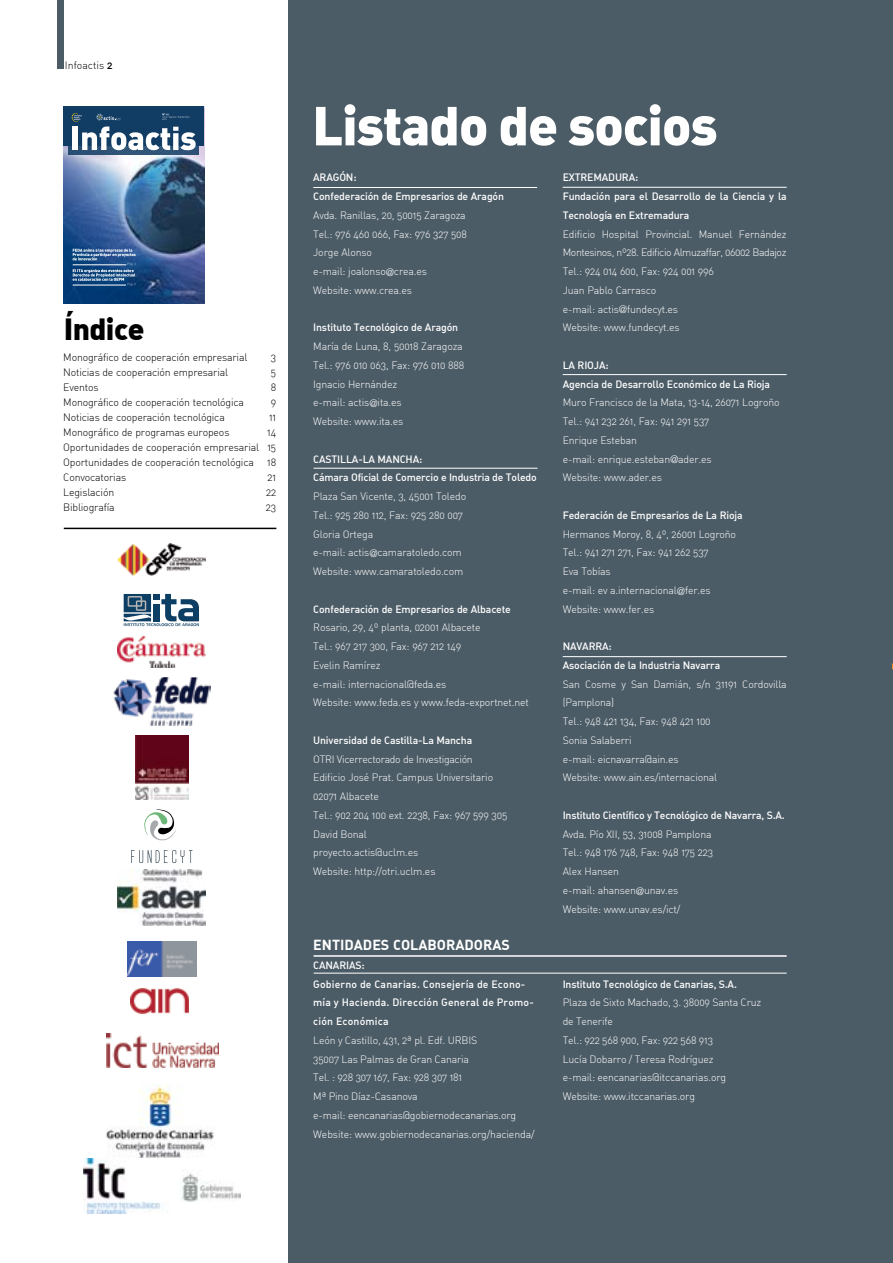
<style>
.page{position:relative;width:893px;height:1263px;background:#fff}
.page>*{position:absolute;margin:0;border:0;box-sizing:border-box;transform-origin:0 0}
.t1{font:900 54px "DIN Alternate";letter-spacing:-.02em;color:#fff}
.t2{font:900 30px "DIN Alternate";letter-spacing:-.02em;color:#000}
.t3{font:700 14.25px "DIN Alternate";color:#fff}
.t4{font:300 10.5px/18.8px "DIN Alternate";letter-spacing:-.015em;color:#fff}
.t5{font:500 10.5px/18.8px "DIN Alternate";letter-spacing:-.015em;color:#fff}
.t6{font:300 10.5px/15px "DIN Alternate";letter-spacing:-.015em;color:#000;text-align:justify}
.t7{font:500 10.5px/18.8px "DIN Alternate";letter-spacing:.015em;color:#fff}
.s1{font-family:"Helvetica Neue"}
</style>
<div class="page">
<div style="left:288px;top:0;width:605px;height:1263px;background:#4c5c66"></div>
<img style="left:107px;top:1033px;width:111px;height:34px">
<svg style="left:144px;top:809px;width:32px;height:32px"></svg>
<svg style="left:131px;top:850px;width:62px;height:13px"></svg>
<hr style="left:64px;top:528px;width:212px;height:1px;background:#000">
<img style="left:130px;top:988px;width:58px;height:26px">
<img style="left:117px;top:637px;width:88px;height:30px">
<img style="left:117px;top:543px;width:88px;height:33px">
<img style="left:113px;top:677px;width:97px;height:48px">
<hr style="left:313px;top:187px;width:224px;height:1px;background:#fff">
<hr style="left:314px;top:468px;width:224px;height:1px;background:#fff">
<div style="left:57px;top:0;width:7px;height:69px;background:#4c5c66"></div>
<hr style="left:563px;top:374px;width:224px;height:1px;background:#fff">
<hr style="left:563px;top:187px;width:224px;height:1px;background:#fff">
<hr style="left:563px;top:656px;width:224px;height:1px;background:#fff">
<hr style="left:314px;top:973px;width:473px;height:1px;background:#fff">
<hr style="left:314px;top:955px;width:473px;height:2px;background:#fff">
<img style="left:127px;top:942px;width:69px;height:34px">
<img style="left:118px;top:869px;width:88px;height:57px">
<img style="left:83px;top:1159px;width:157px;height:54px">
<img style="left:106px;top:1085px;width:108px;height:72px">
<img style="left:135px;top:735px;width:53px;height:64px">
<svg style="left:124px;top:594px;width:75px;height:32px"></svg>
<img style="left:64px;top:146px;width:140px;height:157px">
<div style="left:64px;top:106px;width:140px;height:40px;background:#113c63"></div>
<svg style="left:73px;top:249px;width:63px;height:37px;background:#48719e"></svg>
<svg style="left:69px;top:113px;width:130px;height:42px"></svg>
<p class="t6" style="left:65px;top:57px;width:41px">Infoactis</p>
<h2 class="t2" style="left:64px;top:309px;width:82px">Índice</h2>
<p class="t6" style="left:63px;top:349px;width:186px">Monográfico de cooperación empresarial</p>
<p class="t6" style="left:271px;top:349px;width:7px">3</p>
<p class="t6" style="left:63px;top:364px;width:166px">Noticias de cooperación empresarial</p>
<p class="t6" style="left:271px;top:364px;width:7px">5</p>
<p class="t6" style="left:63px;top:379px;width:37px">Eventos</p>
<p class="t6" style="left:271px;top:379px;width:7px">8</p>
<p class="t6" style="left:63px;top:394px;width:182px">Monográfico de cooperación tecnológica</p>
<p class="t6" style="left:271px;top:394px;width:7px">9</p>
<p class="t6" style="left:63px;top:409px;width:163px">Noticias de cooperación tecnológica</p>
<p class="t6" style="left:269px;top:409px;width:9px">11</p>
<p class="t6" style="left:63px;top:424px;width:168px">Monográfico de programas europeos</p>
<p class="t6" style="left:63px;top:424px;width:215px;text-indent:204px">14<br>Oportunidades de cooperación empresarial 15<br>Oportunidades de cooperación tecnológica</p>
<p class="t6" style="left:267px;top:454px;width:11px">18</p>
<p class="t6" style="left:63px;top:469px;width:64px">Convocatorias</p>
<p class="t6" style="left:268px;top:469px;width:10px">21</p>
<p class="t6" style="left:63px;top:484px;width:53px">Legislación</p>
<p class="t6" style="left:266px;top:484px;width:12px">22</p>
<p class="t6" style="left:63px;top:499px;width:53px">Bibliografía</p>
<p class="t6" style="left:266px;top:499px;width:12px">23</p>
<h1 class="t1" style="left:312px;top:90px;width:407px">Listado de socios</h1>
<p class="t5" style="left:313px;top:168px;width:192px">ARAGÓN:<br>Confederación de Empresarios de Aragón</p>
<p class="t4" style="left:313px;top:206px;width:155px">Avda. Ranillas, 20, 50015 Zaragoza<br>Tel.: 976 460 066, Fax: 976 327 508<br>Jorge Alonso<br>e-mail: joalonso<span class="s1">@</span>crea.es<br>Website: www.crea.es</p>
<p class="t5" style="left:313px;top:318px;width:147px">Instituto Tecnológico de Aragón</p>
<p class="t4" style="left:313px;top:337px;width:153px">María de Luna, 8, 50018 Zaragoza<br>Tel.: 976 010 063, Fax: 976 010 888<br>Ignacio Hernández<br>e-mail: actis<span class="s1">@</span>ita.es<br>Website: www.ita.es</p>
<p class="t5" style="left:313px;top:449px;width:225px">CASTILLA-LA MANCHA:<br>Cámara Oficial de Comercio e Industria de Toledo</p>
<p class="t4" style="left:313px;top:487px;width:154px">Plaza San Vicente, 3, 45001 Toledo<br>Tel.: 925 280 112, Fax: 925 280 007<br>Gloria Ortega<br>e-mail: actis<span class="s1">@</span>camaratoledo.com<br>Website: www.camaratoledo.com</p>
<p class="t5" style="left:313px;top:599px;width:199px">Confederación de Empresarios de Albacete</p>
<p class="t4" style="left:313px;top:618px;width:217px">Rosario, 29, 4º planta, 02001 Albacete<br>Tel.: 967 217 300, Fax: 967 212 149<br>Evelin Ramírez<br>e-mail: internacional@feda.es<br>Website: www.feda.es y www.feda-exportnet.net</p>
<p class="t5" style="left:313px;top:730px;width:160px">Universidad de Castilla-La Mancha</p>
<p class="t4" style="left:313px;top:749px;width:196px">OTRI Vicerrectorado de Investigación<br>Edificio José Prat. Campus Universitario<br>02071 Albacete<br>Tel.: 902 204 100 ext. 2238, Fax: 967 599 305<br>David Bonal<br>proyecto.actis@uclm.es<br>Website: http://otri.uclm.es</p>
<h3 class="t3" style="left:313px;top:936px;width:198px">ENTIDADES COLABORADORAS</h3>
<p class="t7" style="left:313px;top:955px;width:222px">CANARIAS:<br>Gobierno de Canarias. Consejería de Econo&shy;mía y Hacienda. Dirección General de Promo&shy;ción Económica</p>
<p class="t4" style="left:313px;top:1031px;width:223px">León y Castillo, 431, 2ª pl. Edf. URBIS<br>35007 Las Palmas de Gran Canaria<br>Tel. : 928 307 167, Fax: 928 307 181<br>Mª Pino Díaz-Casanova<br>e-mail: eencanarias@gobiernodecanarias.org Website: www.gobiernodecanarias.org/hacienda/</p>
<p class="t5" style="left:563px;top:168px;width:225px">EXTREMADURA:<br>Fundación para el Desarrollo de la Ciencia y la<br>Tecnología en Extremadura</p>
<p class="t4" style="left:563px;top:224px;width:225px">Edificio Hospital Provincial. Manuel Fernández Montesinos, nº28. Edificio Almuzaffar, 06002 Badajoz Tel.: 924 014 600, Fax: 924 001 996<br>Juan Pablo Carrasco<br>e-mail: actis<span class="s1">@</span>fundecyt.es<br>Website: www.fundecyt.es</p>
<p class="t5" style="left:563px;top:355px;width:209px">LA RIOJA:<br>Agencia de Desarrollo Económico de La Rioja</p>
<p class="t4" style="left:563px;top:393px;width:218px">Muro Francisco de la Mata, 13-14, 26071 Logroño<br>Tel.: 941 232 261, Fax: 941 291 537<br>Enrique Esteban<br>e-mail: enrique.esteban<span class="s1">@</span>ader.es<br>Website: www.ader.es</p>
<p class="t5" style="left:563px;top:505px;width:181px">Federación de Empresarios de La Rioja</p>
<p class="t4" style="left:563px;top:524px;width:175px">Hermanos Moroy, 8, 4º, 26001 Logroño<br>Tel.: 941 271 271, Fax: 941 262 537<br>Eva Tobías<br>e-mail: ev a.internacional<span class="s1">@</span>fer.es<br>Website: www.fer.es</p>
<p class="t5" style="left:563px;top:637px;width:159px">NAVARRA:<br>Asociación de la Industria Navarra</p>
<p class="t4" style="left:563px;top:674px;width:225px">San Cosme y San Damián, s/n 31191 Cordovilla (Pamplona)<br>Tel.: 948 421 134, Fax: 948 421 100<br>Sonia Salaberri<br>e-mail: eicnavarra@ain.es<br>Website: www.ain.es/internacional</p>
<p class="t5" style="left:563px;top:805px;width:224px">Instituto Científico y Tecnológico de Navarra, S.A.</p>
<p class="t4" style="left:563px;top:824px;width:152px">Avda. Pío XII, 53, 31008 Pamplona<br>Tel.: 948 176 748, Fax: 948 175 223<br>Alex Hansen<br>e-mail: ahansen<span class="s1">@</span>unav.es<br>Website: www.unav.es/ict/</p>
<p class="t5" style="left:563px;top:974px;width:176px">Instituto Tecnológico de Canarias, S.A.</p>
<p class="t4" style="left:563px;top:993px;width:200px">Plaza de Sixto Machado, 3. 38009 Santa Cruz de Tenerife<br>Tel.: 922 568 900, Fax: 922 568 913<br>Lucía Dobarro / Teresa Rodríguez<br>e-mail: eencanarias@itccanarias.org<br>Website: www.itccanarias.org</p>
</div>
